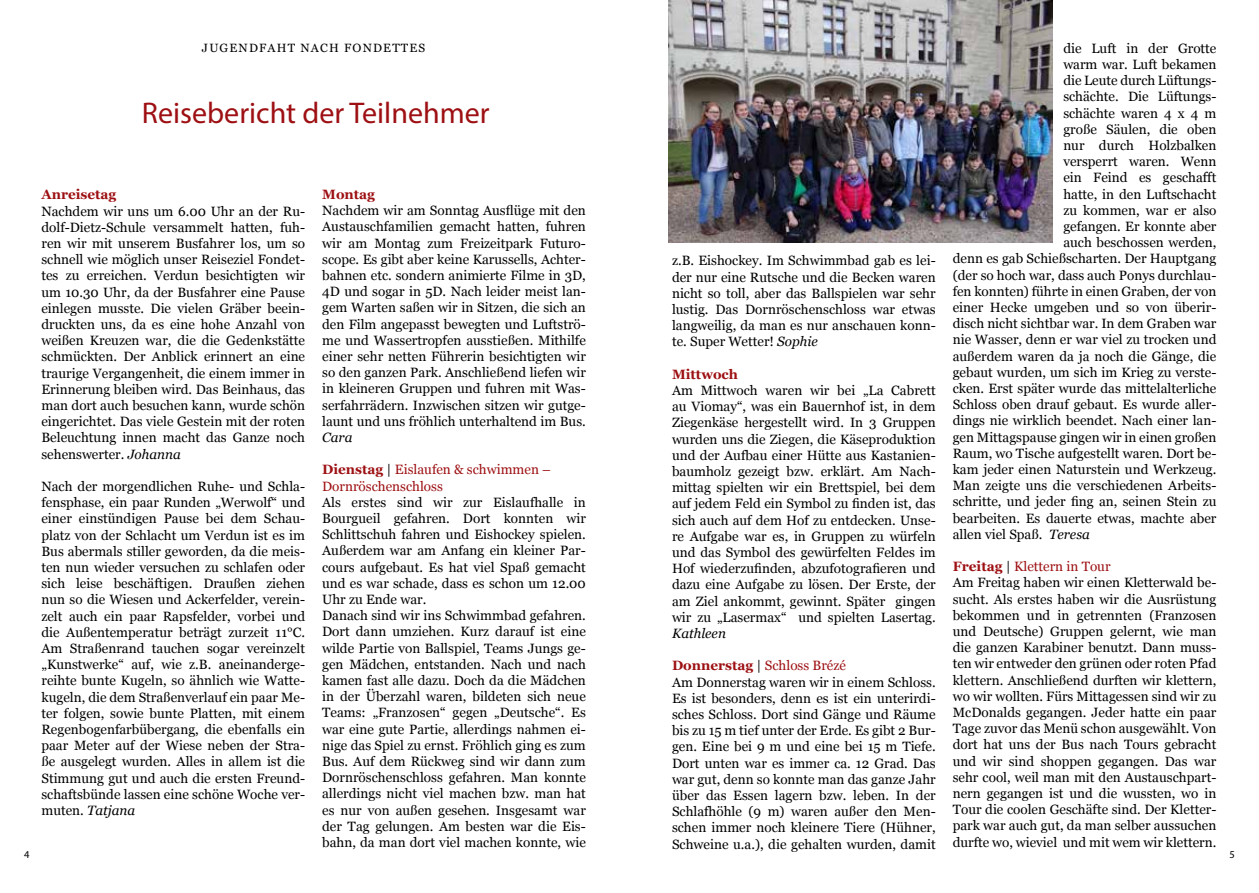
<style>
.page{position:relative;width:1259px;height:893px;background:#fff}
.page>*{position:absolute;margin:0;border:0;box-sizing:border-box;transform-origin:0 0}
.t1{font:30px "Myriad Pro";color:#9d0f12}
.t2{font:13.5px/16.2px "Georgia";color:#000;text-align:justify}
.t3{font:13.5px/16.2px "Georgia";color:#9d0f12}
.t4{font:700 13.5px "Georgia";color:#9d0f12}
.t5{font:italic 13.5px "Georgia";color:#000}
.t6{font:12px "Georgia";letter-spacing:.1em;color:#000}
.t7{font:10.5px "Myriad Pro";color:#000}
.s1{font-style:italic}
.s2{font-weight:700;color:#9d0f12}
.s3{color:#9d0f12}
.s4{font-weight:700}
.s5{color:#000}
</style>
<div class="page">
<img style="left:669px;top:0;width:383px;height:243px">
<p class="t2" style="left:1063px;top:39px;width:155px">die Luft in der Grotte</p>
<p class="t2" style="left:1063px;top:56px;width:155px">warm war. Luft bekamen</p>
<p class="t2" style="left:1063px;top:72px;width:155px">die Leute durch Lüftungs-</p>
<p class="t2" style="left:1063px;top:88px;width:155px">schächte. Die Lüftungs-</p>
<p class="t2" style="left:1063px;top:104px;width:155px">schächte waren 4 x 4 m</p>
<p class="t2" style="left:1063px;top:120px;width:155px">große Säulen, die oben</p>
<p class="t2" style="left:1063px;top:137px;width:155px">nur durch Holzbalken</p>
<p class="t2" style="left:1063px;top:153px;width:155px">versperrt waren. Wenn</p>
<p class="t2" style="left:1063px;top:169px;width:155px">ein Feind es geschafft</p>
<p class="t2" style="left:1063px;top:185px;width:155px">hatte, in den Luftschacht</p>
<p class="t2" style="left:1063px;top:201px;width:155px">zu kommen, war er also</p>
<p class="t2" style="left:1063px;top:218px;width:155px">gefangen. Er konnte aber</p>
<p class="t2" style="left:1063px;top:234px;width:155px">auch beschossen werden,</p>
<p class="t2" style="left:952px;top:250px;width:265px">denn es gab Schießscharten. Der Hauptgang</p>
<p class="t2" style="left:952px;top:266px;width:265px">(der so hoch war, dass auch Ponys durchlau-</p>
<p class="t2" style="left:952px;top:282px;width:265px">fen konnten) führte in einen Graben, der von</p>
<p class="t2" style="left:952px;top:299px;width:265px">einer Hecke umgeben und so von überir-</p>
<p class="t2" style="left:952px;top:315px;width:265px">disch nicht sichtbar war. In dem Graben war</p>
<p class="t2" style="left:952px;top:331px;width:265px">nie Wasser, denn er war viel zu trocken und</p>
<p class="t2" style="left:952px;top:347px;width:265px">außerdem waren da ja noch die Gänge, die</p>
<p class="t2" style="left:952px;top:363px;width:265px">gebaut wurden, um sich im Krieg zu verste-</p>
<p class="t2" style="left:952px;top:380px;width:265px">cken. Erst später wurde das mittelalterliche</p>
<p class="t2" style="left:952px;top:396px;width:265px">Schloss oben drauf gebaut. Es wurde aller-</p>
<p class="t2" style="left:952px;top:412px;width:265px">dings nie wirklich beendet. Nach einer lan-</p>
<p class="t2" style="left:952px;top:428px;width:265px">gen Mittagspause gingen wir in einen großen</p>
<p class="t2" style="left:952px;top:444px;width:265px">Raum, wo Tische aufgestellt waren. Dort be-</p>
<p class="t2" style="left:952px;top:461px;width:265px">kam jeder einen Naturstein und Werkzeug.</p>
<p class="t2" style="left:952px;top:477px;width:265px">Man zeigte uns die verschiedenen Arbeits-</p>
<p class="t2" style="left:952px;top:493px;width:265px">schritte, und jeder fing an, seinen Stein zu</p>
<p class="t2" style="left:952px;top:509px;width:265px">bearbeiten. Es dauerte etwas, machte aber</p>
<p class="t2" style="left:952px;top:525px;width:139px">allen viel Spaß. <span class="s1">Teresa</span></p>
<p class="t2" style="left:952px;top:558px;width:265px;text-align:left"><span class="s2">Freitag</span> | <span class="s3">Klettern in Tour<br></span>Am Freitag haben wir einen Kletterwald be&shy;sucht. Als erstes haben wir die Ausrüstung bekommen und in getrennten (Franzosen und Deutsche) Gruppen gelernt, wie man die ganzen Karabiner benutzt. Dann muss&shy;ten wir entweder den grünen oder roten Pfad klettern. Anschließend durften wir klettern, wo wir wollten. Fürs Mittagessen sind wir zu McDonalds gegangen. Jeder hatte ein paar Tage zuvor das Menü schon ausgewählt. Von dort hat uns der Bus nach Tours gebracht und wir sind shoppen gegangen. Das war sehr cool, weil man mit den Austauschpart&shy;nern gegangen ist und die wussten, wo in Tour die coolen Geschäfte sind. Der Kletter&shy;park war auch gut, da man selber aussuchen durfte wo, wieviel und mit wem wir klettern.</p>
<p class="t6" style="left:202px;top:39px;width:225px">JUGENDFAHT NACH FONDETTES</p>
<h1 class="t1" style="left:142px;top:95px;width:349px">Reisebericht der Teilnehmer</h1>
<p class="t4" style="left:41px;top:185px;width:76px">Anreisetag</p>
<p class="t2" style="left:41px;top:202px;width:265px">Nachdem wir uns um 6.00 Uhr an der Ru&shy;dolf-Dietz-Schule versammelt hatten, fuh&shy;ren wir mit unserem Busfahrer los, um so schnell wie möglich unser Reiseziel Fondet&shy;tes zu erreichen. Verdun besichtigten wir um 10.30 Uhr, da der Busfahrer eine Pause einlegen musste. Die vielen Gräber beein&shy;druckten uns, da es eine hohe Anzahl von weißen Kreuzen war, die die Gedenkstätte schmückten. Der Anblick erinnert an eine traurige Vergangenheit, die einem immer in Erinnerung bleiben wird. Das Beinhaus, das man dort auch besuchen kann, wurde schön eingerichtet. Das viele Gestein mit der roten Beleuchtung innen macht das Ganze noch sehenswerter. <span class="s1">Johanna</span></p>
<p class="t2" style="left:41px;top:478px;width:265px">Nach der morgendlichen Ruhe- und Schla&shy;fensphase, ein paar Runden „Werwolf“ und einer einstündigen Pause bei dem Schau&shy;platz von der Schlacht um Verdun ist es im Bus abermals stiller geworden, da die meis&shy;ten nun wieder versuchen zu schlafen oder sich leise beschäftigen. Draußen ziehen nun so die Wiesen und Ackerfelder, verein&shy;zelt auch ein paar Rapsfelder, vorbei und die Außentemperatur beträgt zurzeit 11°C.<br>Am Straßenrand tauchen sogar vereinzelt „Kunstwerke“ auf, wie z.B. aneinanderge&shy;reihte bunte Kugeln, so ähnlich wie Watte&shy;kugeln, die dem Straßenverlauf ein paar Me&shy;ter folgen, sowie bunte Platten, mit einem Regenbogenfarbübergang, die ebenfalls ein paar Meter auf der Wiese neben der Stra&shy;ße ausgelegt wurden. Alles in allem ist die Stimmung gut und auch die ersten Freund&shy;schaftsbünde lassen eine schöne Woche ver&shy;muten. <span class="s1">Tatjana</span></p>
<p class="t4" style="left:322px;top:184px;width:54px">Montag</p>
<p class="t2" style="left:322px;top:202px;width:265px">Nachdem wir am Sonntag Ausflüge mit den Austauschfamilien gemacht hatten, fuhren wir am Montag zum Freizeitpark Futuro&shy;scope. Es gibt aber keine Karussells, Achter&shy;bahnen etc. sondern animierte Filme in 3D, 4D und sogar in 5D. Nach leider meist lan&shy;gem Warten saßen wir in Sitzen, die sich an den Film angepasst bewegten und Luftströ&shy;me und Wassertropfen ausstießen. Mithilfe einer sehr netten Führerin besichtigten wir so den ganzen Park. Anschließend liefen wir in kleineren Gruppen und fuhren mit Was&shy;serfahrrädern. Inzwischen sitzen wir gutge&shy;launt und uns fröhlich unterhaltend im Bus.</p>
<p class="t5" style="left:322px;top:427px;width:32px">Cara</p>
<p class="t3" style="left:322px;top:461px;width:230px"><span class="s4">Dienstag</span> <span class="s5">|</span> Eislaufen &amp; schwimmen –<br>Dornröschenschloss</p>
<p class="t2" style="left:322px;top:493px;width:265px;text-align:left">Als erstes sind wir zur Eislaufhalle in Bourgueil gefahren. Dort konnten wir Schlittschuh fahren und Eishockey spielen.<br>Außerdem war am Anfang ein kleiner Par&shy;cours aufgebaut. Es hat viel Spaß gemacht und es war schade, dass es schon um 12.00<br>Uhr zu Ende war.<br>Danach sind wir ins Schwimmbad gefahren.<br>Dort dann umziehen. Kurz darauf ist eine wilde Partie von Ballspiel, Teams Jungs ge&shy;gen Mädchen, entstanden. Nach und nach kamen fast alle dazu. Doch da die Mädchen in der Überzahl waren, bildeten sich neue Teams: „Franzosen“ gegen „Deutsche“. Es war eine gute Partie, allerdings nahmen ei&shy;nige das Spiel zu ernst. Fröhlich ging es zum Bus. Auf dem Rückweg sind wir dann zum Dornröschenschloss gefahren. Man konnte allerdings nicht viel machen bzw. man hat es nur von außen gesehen. Insgesamt war der Tag gelungen. Am besten war die Eis&shy;bahn, da man dort viel machen konnte, wie</p>
<p class="t2" style="left:672px;top:252px;width:265px">z.B. Eishockey. Im Schwimmbad gab es lei&shy;der nur eine Rutsche und die Becken waren nicht so toll, aber das Ballspielen war sehr lustig. Das Dornröschenschloss war etwas langweilig, da man es nur anschauen konn&shy;te. Super Wetter! <span class="s1">Sophie</span></p>
<p class="t4" style="left:672px;top:364px;width:67px">Mittwoch</p>
<p class="t2" style="left:672px;top:382px;width:265px">Am Mittwoch waren wir bei „La Cabrett au Viomay“, was ein Bauernhof ist, in dem Ziegenkäse hergestellt wird. In 3 Gruppen wurden uns die Ziegen, die Käseproduktion und der Aufbau einer Hütte aus Kastanien&shy;baumholz gezeigt bzw. erklärt. Am Nach&shy;mittag spielten wir ein Brettspiel, bei dem auf jedem Feld ein Symbol zu finden ist, das sich auch auf dem Hof zu entdecken. Unse&shy;re Aufgabe war es, in Gruppen zu würfeln und das Symbol des gewürfelten Feldes im Hof wiederzufinden, abzufotografieren und dazu eine Aufgabe zu lösen. Der Erste, der am Ziel ankommt, gewinnt. Später gingen wir zu „Lasermax“ und spielten Lasertag.</p>
<p class="t5" style="left:672px;top:623px;width:55px">Kathleen</p>
<p class="t2" style="left:672px;top:657px;width:265px;text-align:left"><span class="s2">Donnerstag</span> | <span class="s3">Schloss Brézé<br></span>Am Donnerstag waren wir in einem Schloss.<br>Es ist besonders, denn es ist ein unterirdi&shy;sches Schloss. Dort sind Gänge und Räume bis zu 15 m tief unter der Erde. Es gibt 2 Bur&shy;gen. Eine bei 9 m und eine bei 15 m Tiefe.<br>Dort unten war es immer ca. 12 Grad. Das war gut, denn so konnte man das ganze Jahr über das Essen lagern bzw. leben. In der Schlafhöhle (9 m) waren außer den Men&shy;schen immer noch kleinere Tiere (Hühner, Schweine u.a.), die gehalten wurden, damit</p>
<p class="t7" style="left:24px;top:848px;width:7px">4</p>
<p class="t7" style="left:1229px;top:848px;width:7px">5</p>
</div>
